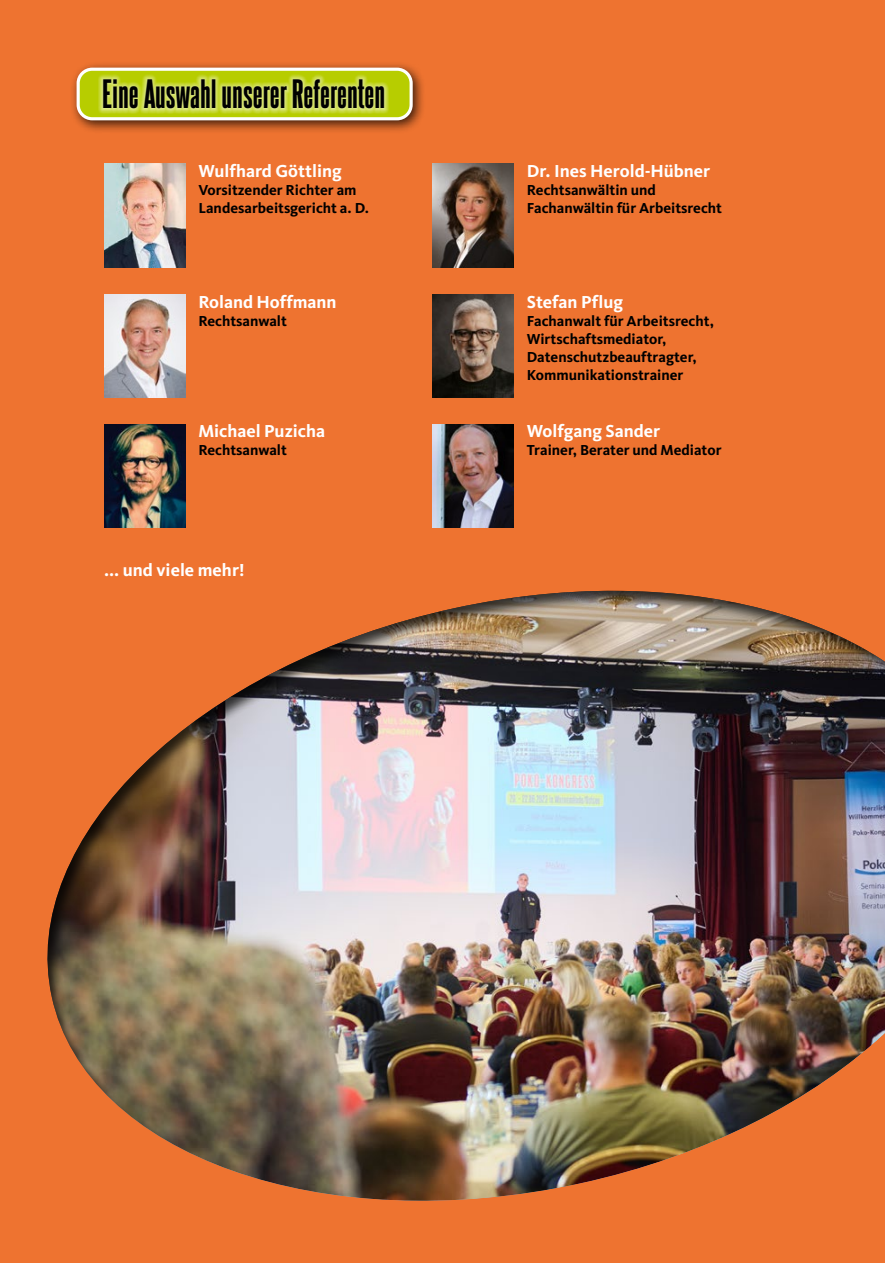
<style>
.page{position:relative;width:885px;height:1263px;background:#fff}
.page>*{position:absolute;margin:0;border:0;box-sizing:border-box;transform-origin:0 0}
.t1{font:35.25px "Steelfish Eb";color:#000}
.t2{font:700 18px "Kievit Pro";color:#fff}
.t3{font:700 15px/18px "Kievit Pro";color:#000}
</style>
<div class="page">
<div style="left:0;top:0;width:884px;height:1263px;background:#ee7330"></div>
<img style="left:47px;top:505px;width:837px;height:696px">
<img style="left:104px;top:424px;width:81px;height:104px">
<img style="left:432px;top:424px;width:82px;height:104px">
<img style="left:104px;top:164px;width:81px;height:103px">
<img style="left:432px;top:164px;width:82px;height:103px">
<img style="left:104px;top:294px;width:81px;height:104px">
<img style="left:432px;top:294px;width:82px;height:104px">
<div style="left:70px;top:61px;width:356px;height:73px;background:#000;opacity:.75"></div>
<div style="left:78px;top:69px;width:333px;height:50px;background:#b7cd00;border-radius:14px"></div>
<div style="left:77px;top:68px;width:335px;height:52px;border:3px solid #fff;border-radius:14px"></div>
<svg style="left:98px;top:74px;width:291px;height:39px"></svg>
<h1 class="t1" style="left:102px;top:68px;width:284px">Eine Auswahl unserer Referenten</h1>
<p class="t2" style="left:198px;top:160px;width:145px">Wulfhard Göttling</p>
<p class="t3" style="left:198px;top:181px;width:172px">Vorsitzender Richter am<br>Landesarbeitsgericht a. D.</p>
<p class="t2" style="left:198px;top:291px;width:140px">Roland Hoffmann</p>
<p class="t3" style="left:198px;top:312px;width:90px">Rechtsanwalt</p>
<p class="t2" style="left:198px;top:421px;width:128px">Michael Puzicha</p>
<p class="t3" style="left:198px;top:441px;width:90px">Rechtsanwalt</p>
<p class="t2" style="left:104px;top:559px;width:142px">... und viele mehr!</p>
<p class="t2" style="left:527px;top:160px;width:185px">Dr. Ines Herold-Hübner</p>
<p class="t3" style="left:527px;top:181px;width:197px">Rechtsanwältin und<br>Fachanwältin für Arbeitsrecht</p>
<p class="t2" style="left:527px;top:291px;width:98px">Stefan Pflug</p>
<p class="t3" style="left:527px;top:312px;width:188px">Fachanwalt für Arbeitsrecht,<br>Wirtschaftsmediator,<br>Datenschutzbeauftragter,<br>Kommunikationstrainer</p>
<p class="t2" style="left:527px;top:421px;width:135px">Wolfgang Sander</p>
<p class="t3" style="left:527px;top:441px;width:196px">Trainer, Berater und Mediator</p>
</div>
